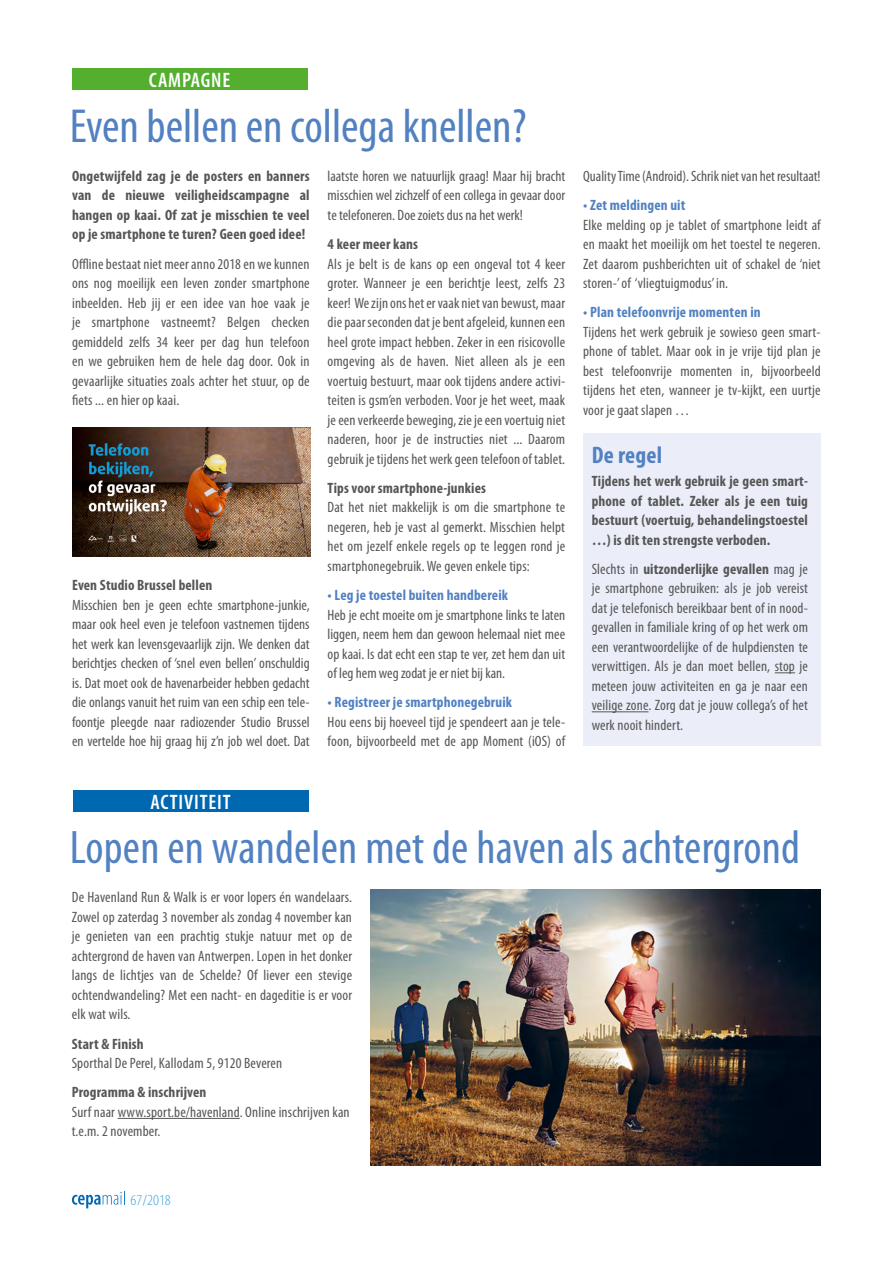
<style>
.page{position:relative;width:893px;height:1263px;background:#fff}
.page>*{position:absolute;margin:0;border:0;box-sizing:border-box;transform-origin:0 0}
.t1{font:condensed 48px "Myriad Pro";color:#5281c2}
.t2{font:condensed 47.25px "Myriad Pro";letter-spacing:.005em;color:#5281c2}
.t3{font:700 condensed 24px "Myriad Pro";letter-spacing:.01em;color:#5281c2}
.t4{font:600 condensed 21px "Myriad Pro";letter-spacing:.04em;color:#fff}
.t5{font:condensed 15px/19.5px "Myriad Pro";letter-spacing:.01em;color:#565655;text-align:justify}
.t6{font:700 condensed 15px/19.5px "Myriad Pro";letter-spacing:.01em;color:#565655;text-align:justify}
.t7{font:700 condensed 15px "Myriad Pro";letter-spacing:.01em;color:#5281c2}
.t8{font:300 condensed 15px "Myriad Pro";color:#41a4dc;scale:1.1 1}
.s1{font-weight:700}
</style>
<div class="page">
<svg style="left:72px;top:1191px;width:53px;height:17px"></svg>
<div style="left:72px;top:68px;width:235px;height:22px;background:#54af2e"></div>
<div style="left:73px;top:790px;width:235px;height:21px;background:#0067b1"></div>
<hr style="left:118px;top:1118px;width:122px;height:1px;background:#565655">
<div style="left:583px;top:433px;width:237px;height:313px;background:#ebeef9"></div>
<svg style="left:775px;top:672px;width:20px;height:1px"></svg>
<hr style="left:592px;top:711px;width:56px;height:1px;background:#565655">
<img style="left:371px;top:890px;width:449px;height:275px">
<img style="left:72px;top:428px;width:238px;height:128px">
<h3 class="t4" style="left:149px;top:68px;width:83px">CAMPAGNE</h3>
<h1 class="t1" style="left:70px;top:100px;width:458px">Even bellen en collega knellen?</h1>
<p class="t6" style="left:72px;top:166px;width:239px">Ongetwijfeld zag je de posters en banners van de nieuwe veiligheidscampagne al hangen op kaai. Of zat je misschien te veel op je smartphone te turen? Geen goed idee!</p>
<p class="t5" style="left:72px;top:254px;width:239px">Offline bestaat niet meer anno 2018 en we kunnen ons nog moeilijk een leven zonder smartphone inbeelden. Heb jij er een idee van hoe vaak je je smartphone vastneemt? Belgen checken gemiddeld zelfs 34 keer per dag hun telefoon en we gebruiken hem de hele dag door. Ook in gevaarlijke situaties zoals achter het stuur, op de fiets ... en hier op kaai.</p>
<p class="t6" style="left:72px;top:576px;width:142px">Even Studio Brussel bellen</p>
<p class="t5" style="left:72px;top:595px;width:239px">Misschien ben je geen echte smartphone-junkie, maar ook heel even je telefoon vastnemen tijdens het werk kan levensgevaarlijk zijn. We denken dat berichtjes checken of ‘snel even bellen’ onschuldig is. Dat moet ook de havenarbeider hebben gedacht die onlangs vanuit het ruim van een schip een tele&shy;foontje pleegde naar radiozender Studio Brussel en vertelde hoe hij graag hij z’n job wel doet. Dat</p>
<p class="t5" style="left:328px;top:166px;width:239px">laatste horen we natuurlijk graag! Maar hij bracht misschien wel zichzelf of een collega in gevaar door te telefoneren. Doe zoiets dus na het werk!</p>
<p class="t6" style="left:328px;top:234px;width:92px">4 keer meer kans</p>
<p class="t5" style="left:328px;top:254px;width:239px">Als je belt is de kans op een ongeval tot 4 keer groter. Wanneer je een berichtje leest, zelfs 23 keer! We zijn ons het er vaak niet van bewust, maar die paar seconden dat je bent afgeleid, kunnen een heel grote impact hebben. Zeker in een risicovolle omgeving als de haven. Niet alleen als je een voertuig bestuurt, maar ook tijdens andere activi&shy;teiten is gsm’en verboden. Voor je het weet, maak je een verkeerde beweging, zie je een voertuig niet naderen, hoor je de instructies niet ... Daarom gebruik je tijdens het werk geen telefoon of tablet.</p>
<p class="t6" style="left:328px;top:478px;width:160px">Tips voor smartphone-junkies</p>
<p class="t5" style="left:328px;top:498px;width:239px">Dat het niet makkelijk is om die smartphone te negeren, heb je vast al gemerkt. Misschien helpt het om jezelf enkele regels op te leggen rond je smartphonegebruik. We geven enkele tips:</p>
<p class="t7" style="left:328px;top:587px;width:182px">• Leg je toestel buiten handbereik</p>
<p class="t5" style="left:328px;top:605px;width:239px">Heb je echt moeite om je smartphone links te laten liggen, neem hem dan gewoon helemaal niet mee op kaai. Is dat echt een stap te ver, zet hem dan uit of leg hem weg zodat je er niet bij kan.</p>
<p class="t7" style="left:328px;top:694px;width:186px">• Registreer je smartphonegebruik</p>
<p class="t5" style="left:328px;top:712px;width:239px">Hou eens bij hoeveel tijd je spendeert aan je tele&shy;foon, bijvoorbeeld met de app Moment (iOS) of</p>
<p class="t5" style="left:583px;top:166px;width:239px">Quality Time (Android). Schrik niet van het resultaat!</p>
<p class="t7" style="left:583px;top:197px;width:104px">• Zet meldingen uit</p>
<p class="t5" style="left:583px;top:215px;width:239px">Elke melding op je tablet of smartphone leidt af en maakt het moeilijk om het toestel te negeren.<br>Zet daarom pushberichten uit of schakel de ‘niet storen-’ of ‘vliegtuigmodus’ in.</p>
<p class="t7" style="left:583px;top:304px;width:179px">• Plan telefoonvrije momenten in</p>
<p class="t5" style="left:583px;top:322px;width:239px">Tijdens het werk gebruik je sowieso geen smart&shy;phone of tablet. Maar ook in je vrije tijd plan je best telefoonvrije momenten in, bijvoorbeeld tijdens het eten, wanneer je tv-kijkt, een uurtje voor je gaat slapen …</p>
<h3 class="t3" style="left:592px;top:442px;width:72px">De regel</h3>
<p class="t6" style="left:592px;top:471px;width:218px">Tijdens het werk gebruik je geen smart&shy;phone of tablet. Zeker als je een tuig bestuurt (voertuig, behandelingstoestel …) is dit ten strengste verboden.</p>
<p class="t5" style="left:592px;top:559px;width:218px">Slechts in <span class="s1">uitzonderlijke gevallen</span> mag je je smartphone gebruiken: als je job vereist dat je telefonisch bereikbaar bent of in nood&shy;gevallen in familiale kring of op het werk om een verantwoordelijke of de hulpdiensten te verwittigen. Als je dan moet bellen, stop je meteen jouw activiteiten en ga je naar een veilige zone. Zorg dat je jouw collega’s of het werk nooit hindert.</p>
<h3 class="t4" style="left:151px;top:790px;width:82px">ACTIVITEIT</h3>
<h2 class="t2" style="left:70px;top:822px;width:732px">Lopen en wandelen met de haven als achtergrond</h2>
<p class="t5" style="left:72px;top:888px;width:282px">De Havenland Run &amp; Walk is er voor lopers én wandelaars.<br>Zowel op zaterdag 3 november als zondag 4 november kan je genieten van een prachtig stukje natuur met op de achtergrond de haven van Antwerpen. Lopen in het donker langs de lichtjes van de Schelde? Of liever een stevige ochtendwandeling? Met een nacht- en dageditie is er voor elk wat wils.</p>
<p class="t6" style="left:72px;top:1034px;width:74px">Start &amp; Finish</p>
<p class="t5" style="left:72px;top:1054px;width:212px">Sporthal De Perel, Kallodam 5, 9120 Beveren</p>
<p class="t6" style="left:72px;top:1083px;width:136px">Programma &amp; inschrijven</p>
<p class="t5" style="left:72px;top:1102px;width:279px">Surf naar www.sport.be/havenland. Online inschrijven kan t.e.m. 2 november.</p>
<p class="t8" style="left:131px;top:1191px;width:38px">67/2018</p>
</div>
